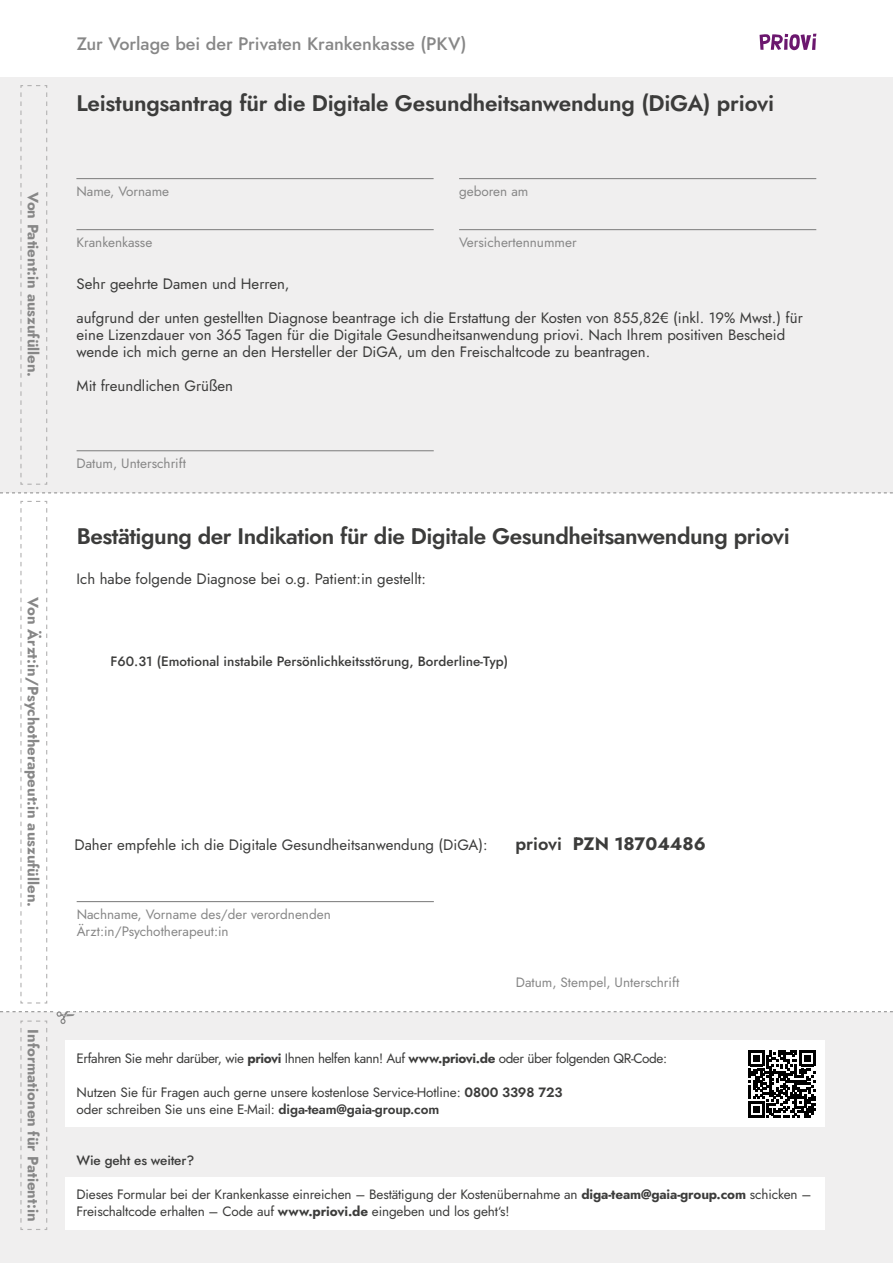
<style>
.page{position:relative;width:893px;height:1263px;background:#fff}
.page>*{position:absolute;margin:0;border:0;box-sizing:border-box;transform-origin:0 0}
.t1{font:600 22.5px "Jost";letter-spacing:-.02em;color:#3c3c3b}
.t2{font:500 18px "Jost";color:#878787}
.t3{font:700 18px "Jost";color:#3c3c3b}
.t4{font:15px/17px "Jost";color:#3c3c3b}
.t5{font:700 15px "Jost";color:#878787}
.t6{font:13.5px/17px "Jost";letter-spacing:-.01em;color:#3c3c3b}
.t7{font:13.5px/16.5px "Jost";color:#878787}
.t8{font:13.5px "Jost";letter-spacing:-.03em;color:#3c3c3b}
.t9{font:500 13.5px "Jost";color:#3c3c3b}
.s1{font-weight:600}
.s2{font-weight:700}
</style>
<div class="page">
<div style="left:0;top:77px;width:893px;height:415px;background:#f0efef"></div>
<div style="left:0;top:1012px;width:893px;height:251px;background:#f0efef"></div>
<svg style="left:20px;top:500px;width:28px;height:504px"></svg>
<svg style="left:20px;top:85px;width:28px;height:400px"></svg>
<svg style="left:760px;top:34px;width:56px;height:16px"></svg>
<svg style="left:0;top:492px;width:893px;height:1px"></svg>
<svg style="left:0;top:1011px;width:893px;height:219px"></svg>
<hr style="left:77px;top:901px;width:357px;height:1px;background:#878787">
<hr style="left:76px;top:178px;width:358px;height:1px;background:#878787">
<hr style="left:76px;top:229px;width:358px;height:1px;background:#878787">
<hr style="left:459px;top:178px;width:357px;height:1px;background:#878787">
<hr style="left:459px;top:229px;width:357px;height:1px;background:#878787">
<hr style="left:77px;top:450px;width:357px;height:1px;background:#878787">
<p class="t5" style="left:43px;top:192px;width:187px;rotate:90deg">Von Patient:in auszufüllen.</p>
<p class="t5" style="left:43px;top:597px;width:312px;rotate:90deg">Von Ärzt:in/Psychotherapeut:in auszufüllen.</p>
<p class="t5" style="left:43px;top:1029px;width:193px;rotate:90deg">Informationen für Patient:in</p>
<p class="t2" style="left:77px;top:32px;width:391px">Zur Vorlage bei der Privaten Krankenkasse (PKV)</p>
<h1 class="t1" style="left:76px;top:87px;width:699px">Leistungsantrag für die Digitale Gesundheitsanwendung (DiGA) priovi</h1>
<p class="t7" style="left:76px;top:183px;width:94px">Name, Vorname</p>
<p class="t7" style="left:76px;top:234px;width:77px">Krankenkasse</p>
<p class="t7" style="left:459px;top:183px;width:71px">geboren am</p>
<p class="t7" style="left:459px;top:234px;width:119px">Versichertennummer</p>
<p class="t4" style="left:77px;top:276px;width:215px">Sehr geehrte Damen und Herren,</p>
<p class="t4" style="left:77px;top:310px;width:728px">aufgrund der unten gestellten Diagnose beantrage ich die Erstattung der Kosten von 855,82€ (inkl. 19% Mwst.) für eine Lizenzdauer von 365 Tagen für die Digitale Gesundheitsanwendung priovi. Nach Ihrem positiven Bescheid wende ich mich gerne an den Hersteller der DiGA, um den Freischaltcode zu beantragen.</p>
<p class="t4" style="left:77px;top:378px;width:158px">Mit freundlichen Grüßen</p>
<p class="t7" style="left:77px;top:455px;width:111px">Datum, Unterschrift</p>
<h1 class="t1" style="left:77px;top:521px;width:715px">Bestätigung der Indikation für die Digitale Gesundheitsanwendung priovi</h1>
<p class="t4" style="left:77px;top:570px;width:351px">Ich habe folgende Diagnose bei o.g. Patient:in gestellt:</p>
<p class="t9" style="left:111px;top:652px;width:399px">F60.31 (Emotional instabile Persönlichkeitsstörung, Borderline-Typ)</p>
<p class="t4" style="left:74px;top:837px;width:415px">Daher empfehle ich die Digitale Gesundheitsanwendung (DiGA):</p>
<p class="t7" style="left:77px;top:906px;width:256px">Nachname, Vorname des/der verordnenden<br>Ärzt:in/Psychotherapeut:in</p>
<p class="t3" style="left:515px;top:832px;width:192px"><span class="s1">priovi</span> PZN 18704486</p>
<p class="t7" style="left:516px;top:974px;width:165px">Datum, Stempel, Unterschrift</p>
<p class="t8" style="left:77px;top:1049px;width:592px">Erfahren Sie mehr darüber, wie <span class="s2">priovi</span> Ihnen helfen kann! Auf <span class="s2">www.priovi.de</span> oder über folgenden QR-Code:</p>
<p class="t6" style="left:77px;top:1084px;width:487px">Nutzen Sie für Fragen auch gerne unsere kostenlose Service-Hotline: <span class="s1">0800 3398 723 </span>oder schreiben Sie uns eine E-Mail: <span class="s1">diga-team@gaia-group.com</span></p>
<p class="t9" style="left:77px;top:1151px;width:119px">Wie geht es weiter?</p>
<p class="t6" style="left:77px;top:1186px;width:736px">Dieses Formular bei der Krankenkasse einreichen – Bestätigung der Kostenübernahme an <span class="s2">diga-team@gaia-group.com</span> schicken –<br>Freischaltcode erhalten – Code auf <span class="s2">www.priovi.de</span> eingeben und los geht‘s!</p>
</div>
